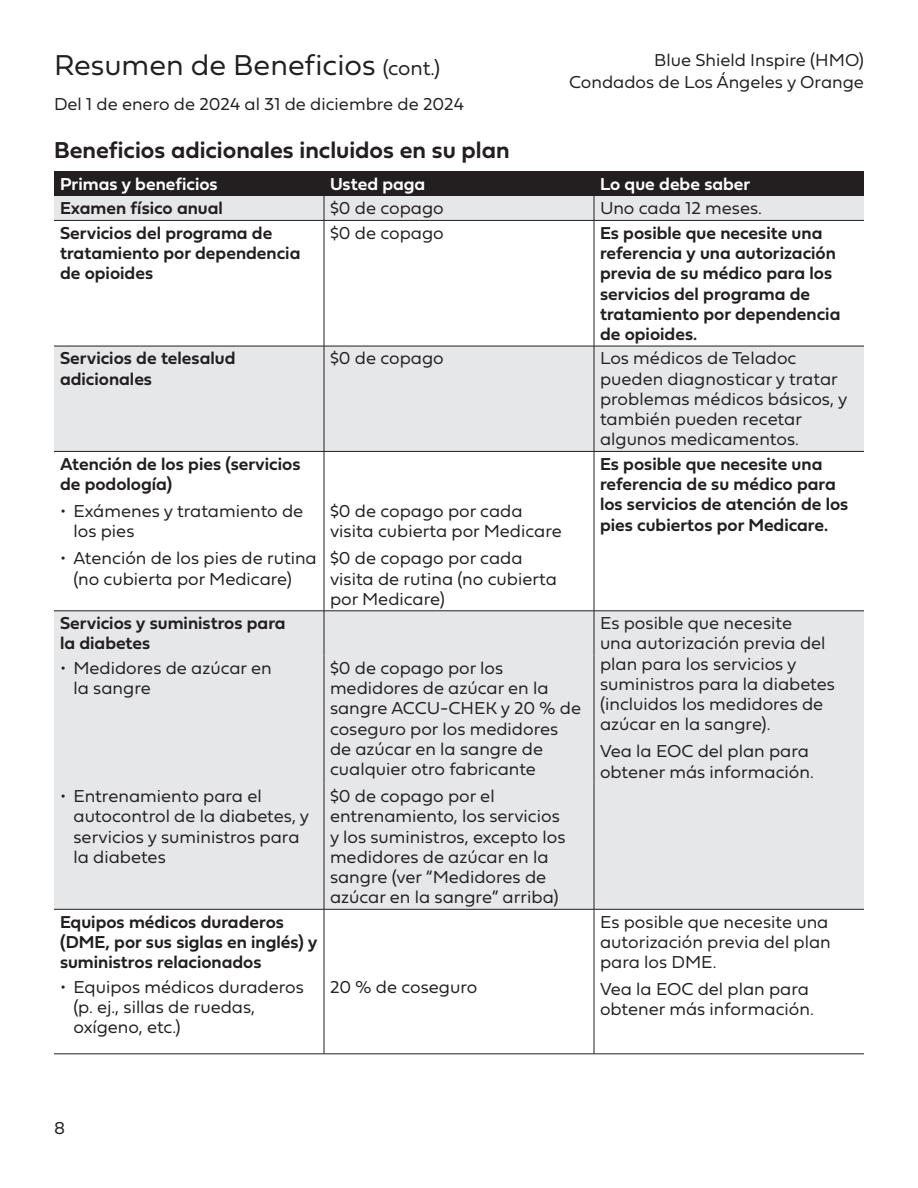
<style>
.page{position:relative;width:918px;height:1188px;background:#fff}
.page>*{position:absolute;margin:0;border:0;box-sizing:border-box;transform-origin:0 0}
.t1{font:30px "Fieldwork Geo Light";color:#231f20}
.t2{font:24px "Fieldwork Geo Demibold";color:#231f20}
.t3{font:21px "Fieldwork Geo Light";color:#231f20}
.t4{font:18px/20.2px "Fieldwork Geo Light";color:#231f20}
.t5{font:18px/20.2px "Fieldwork Geo Demibold";color:#231f20}
.t6{font:18px "Fieldwork Geo Demibold";color:#fff}
</style>
<div class="page">
<div style="left:594px;top:611px;width:270px;height:173px;background:#e6e7e9"></div>
<div style="left:324px;top:784px;width:270px;height:125px;background:#e6e7e9"></div>
<div style="left:54px;top:172px;width:270px;height:24px;background:#231f20"></div>
<div style="left:324px;top:172px;width:270px;height:24px;background:#231f20"></div>
<div style="left:594px;top:172px;width:270px;height:24px;background:#231f20"></div>
<div style="left:54px;top:196px;width:270px;height:24px;background:#e6e7e9"></div>
<div style="left:324px;top:196px;width:270px;height:24px;background:#e6e7e9"></div>
<div style="left:594px;top:196px;width:270px;height:24px;background:#e6e7e9"></div>
<div style="left:54px;top:346px;width:270px;height:105px;background:#e6e7e9"></div>
<div style="left:324px;top:346px;width:270px;height:105px;background:#e6e7e9"></div>
<div style="left:594px;top:346px;width:270px;height:105px;background:#e6e7e9"></div>
<div style="left:54px;top:611px;width:270px;height:44px;background:#e6e7e9"></div>
<div style="left:324px;top:611px;width:270px;height:44px;background:#e6e7e9"></div>
<div style="left:54px;top:784px;width:270px;height:125px;background:#e6e7e9"></div>
<div style="left:594px;top:784px;width:270px;height:125px;background:#e6e7e9"></div>
<div style="left:54px;top:655px;width:270px;height:129px;background:#e6e7e9"></div>
<div style="left:324px;top:655px;width:270px;height:129px;background:#e6e7e9"></div>
<svg style="left:324px;top:196px;width:1px;height:24px"></svg>
<svg style="left:594px;top:196px;width:1px;height:24px"></svg>
<hr style="left:54px;top:220px;width:270px;height:1px;background:#231f20">
<hr style="left:324px;top:220px;width:270px;height:1px;background:#231f20">
<hr style="left:324px;top:221px;width:1px;height:125px;background:#231f20">
<hr style="left:594px;top:220px;width:270px;height:1px;background:#231f20">
<hr style="left:594px;top:221px;width:1px;height:125px;background:#231f20">
<hr style="left:54px;top:346px;width:270px;height:1px;background:#231f20">
<hr style="left:324px;top:346px;width:270px;height:1px;background:#231f20">
<hr style="left:324px;top:346px;width:1px;height:105px;background:#231f20">
<hr style="left:594px;top:346px;width:270px;height:1px;background:#231f20">
<hr style="left:594px;top:346px;width:1px;height:105px;background:#231f20">
<hr style="left:54px;top:451px;width:270px;height:1px;background:#231f20">
<hr style="left:324px;top:451px;width:270px;height:1px;background:#231f20">
<hr style="left:324px;top:452px;width:1px;height:159px;background:#231f20">
<hr style="left:594px;top:451px;width:270px;height:1px;background:#231f20">
<hr style="left:594px;top:452px;width:1px;height:159px;background:#231f20">
<hr style="left:54px;top:611px;width:270px;height:1px;background:#231f20">
<hr style="left:324px;top:611px;width:270px;height:1px;background:#231f20">
<hr style="left:324px;top:611px;width:1px;height:44px;background:#231f20">
<hr style="left:594px;top:611px;width:270px;height:1px;background:#231f20">
<hr style="left:594px;top:611px;width:1px;height:44px;background:#231f20">
<hr style="left:324px;top:655px;width:1px;height:129px;background:#231f20">
<hr style="left:324px;top:784px;width:1px;height:125px;background:#231f20">
<hr style="left:594px;top:784px;width:1px;height:125px;background:#231f20">
<hr style="left:54px;top:909px;width:270px;height:1px;background:#231f20">
<hr style="left:324px;top:909px;width:270px;height:1px;background:#231f20">
<hr style="left:324px;top:909px;width:1px;height:65px;background:#231f20">
<hr style="left:594px;top:909px;width:270px;height:1px;background:#231f20">
<hr style="left:594px;top:909px;width:1px;height:65px;background:#231f20">
<hr style="left:594px;top:1054px;width:270px;height:1px;background:#231f20">
<hr style="left:324px;top:974px;width:1px;height:80px;background:#231f20">
<hr style="left:594px;top:974px;width:1px;height:80px;background:#231f20">
<hr style="left:54px;top:1054px;width:270px;height:1px;background:#231f20">
<hr style="left:324px;top:1054px;width:270px;height:1px;background:#231f20">
<hr style="left:594px;top:655px;width:1px;height:129px;background:#231f20">
<h1 class="t1" style="left:54px;top:41px;width:323px">Resumen de Benefcios</h1>
<p class="t4" style="left:654px;top:49px;width:211px">Blue Shield Inspire (HMO)</p>
<p class="t3" style="left:383px;top:51px;width:59px">(cont.)</p>
<p class="t4" style="left:569px;top:71px;width:296px">Condados de Los Ángeles y Orange</p>
<p class="t4" style="left:54px;top:93px;width:411px">Del 1 de enero de 2024 al 31 de diciembre de 2024</p>
<h3 class="t2" style="left:54px;top:131px;width:457px">Benefcios adicionales incluidos en su plan</h3>
<p class="t6" style="left:60px;top:170px;width:159px">Primas y benefcios</p>
<p class="t6" style="left:330px;top:170px;width:97px">Usted paga</p>
<p class="t6" style="left:600px;top:170px;width:152px">Lo que debe saber</p>
<p class="t5" style="left:60px;top:198px;width:164px">Examen físico anual</p>
<p class="t4" style="left:330px;top:197px;width:115px">$0 de copago</p>
<p class="t4" style="left:600px;top:197px;width:164px">Uno cada 12 meses.</p>
<p class="t5" style="left:60px;top:222px;width:214px">Servicios del programa de</p>
<p class="t4" style="left:330px;top:222px;width:115px">$0 de copago</p>
<p class="t5" style="left:600px;top:222px;width:224px">Es posible que necesite una</p>
<p class="t5" style="left:60px;top:242px;width:242px">tratamiento por dependencia</p>
<p class="t5" style="left:600px;top:242px;width:238px">referencia y una autorización</p>
<p class="t5" style="left:60px;top:262px;width:95px">de opioides</p>
<p class="t5" style="left:600px;top:262px;width:242px">previa de su médico para los servicios del programa de tratamiento por dependencia de opioides.</p>
<p class="t5" style="left:60px;top:348px;width:177px">Servicios de telesalud</p>
<p class="t4" style="left:330px;top:347px;width:115px">$0 de copago</p>
<p class="t4" style="left:600px;top:347px;width:198px">Los médicos de Teladoc</p>
<p class="t5" style="left:60px;top:368px;width:94px">adicionales</p>
<p class="t4" style="left:600px;top:368px;width:249px">pueden diagnosticar y tratar problemas médicos básicos, y también pueden recetar algunos medicamentos.</p>
<p class="t5" style="left:60px;top:453px;width:242px">Atención de los pies (servicios</p>
<p class="t5" style="left:600px;top:453px;width:224px">Es posible que necesite una</p>
<p class="t5" style="left:60px;top:473px;width:114px">de podología)</p>
<p class="t5" style="left:600px;top:473px;width:238px">referencia de su médico para</p>
<p class="t4" style="left:74px;top:500px;width:231px;text-indent:-14px">• Exámenes y tratamiento de los pies</p>
<p class="t4" style="left:330px;top:500px;width:233px">$0 de copago por cada visita cubierta por Medicare</p>
<p class="t5" style="left:600px;top:493px;width:250px">los servicios de atención de los pies cubiertos por Medicare.</p>
<p class="t4" style="left:60px;top:547px;width:258px">• Atención de los pies de rutina</p>
<p class="t4" style="left:330px;top:547px;width:194px">$0 de copago por cada</p>
<p class="t4" style="left:74px;top:568px;width:220px">(no cubierta por Medicare)</p>
<p class="t4" style="left:330px;top:568px;width:228px">visita de rutina (no cubierta por Medicare)</p>
<p class="t5" style="left:60px;top:612px;width:227px">Servicios y suministros para la diabetes</p>
<p class="t4" style="left:600px;top:612px;width:227px">Es posible que necesite una autorización previa del plan para los servicios y</p>
<p class="t4" style="left:60px;top:657px;width:213px">• Medidores de azúcar en</p>
<p class="t4" style="left:330px;top:657px;width:175px">$0 de copago por los</p>
<p class="t4" style="left:74px;top:677px;width:79px">la sangre</p>
<p class="t4" style="left:330px;top:677px;width:253px">medidores de azúcar en la sangre ACCU-CHEK y 20 % de coseguro por los medidores de azúcar en la sangre de cualquier otro fabricante</p>
<p class="t4" style="left:600px;top:673px;width:237px">suministros para la diabetes (incluidos los medidores de azúcar en la sangre).</p>
<p class="t4" style="left:600px;top:740px;width:215px">Vea la EOC del plan para obtener más información.</p>
<p class="t4" style="left:60px;top:785px;width:203px">• Entrenamiento para el</p>
<p class="t4" style="left:330px;top:785px;width:166px">$0 de copago por el</p>
<p class="t4" style="left:74px;top:805px;width:237px">autocontrol de la diabetes, y</p>
<p class="t4" style="left:330px;top:805px;width:231px">entrenamiento, los servicios</p>
<p class="t4" style="left:74px;top:826px;width:228px">servicios y suministros para</p>
<p class="t4" style="left:330px;top:826px;width:237px">y los suministros, excepto los</p>
<p class="t4" style="left:74px;top:846px;width:94px">la diabetes</p>
<p class="t4" style="left:330px;top:846px;width:230px">medidores de azúcar en la sangre (ver “Medidores de azúcar en la sangre” arriba)</p>
<p class="t5" style="left:60px;top:911px;width:225px">Equipos médicos duraderos</p>
<p class="t4" style="left:600px;top:911px;width:230px">Es posible que necesite una</p>
<p class="t5" style="left:60px;top:931px;width:259px">(DME, por sus siglas en inglés) y</p>
<p class="t4" style="left:600px;top:931px;width:232px">autorización previa del plan</p>
<p class="t5" style="left:60px;top:951px;width:203px">suministros relacionados</p>
<p class="t4" style="left:600px;top:951px;width:118px">para los DME.</p>
<p class="t4" style="left:60px;top:976px;width:245px">• Equipos médicos duraderos</p>
<p class="t4" style="left:330px;top:976px;width:149px">20 % de coseguro</p>
<p class="t4" style="left:600px;top:978px;width:211px">Vea la EOC del plan para</p>
<p class="t4" style="left:74px;top:996px;width:183px">(p. ej., sillas de ruedas,</p>
<p class="t4" style="left:600px;top:998px;width:215px">obtener más información.</p>
<p class="t4" style="left:74px;top:1016px;width:109px">oxígeno, etc.)</p>
<p class="t4" style="left:54px;top:1117px;width:13px">8</p>
</div>
